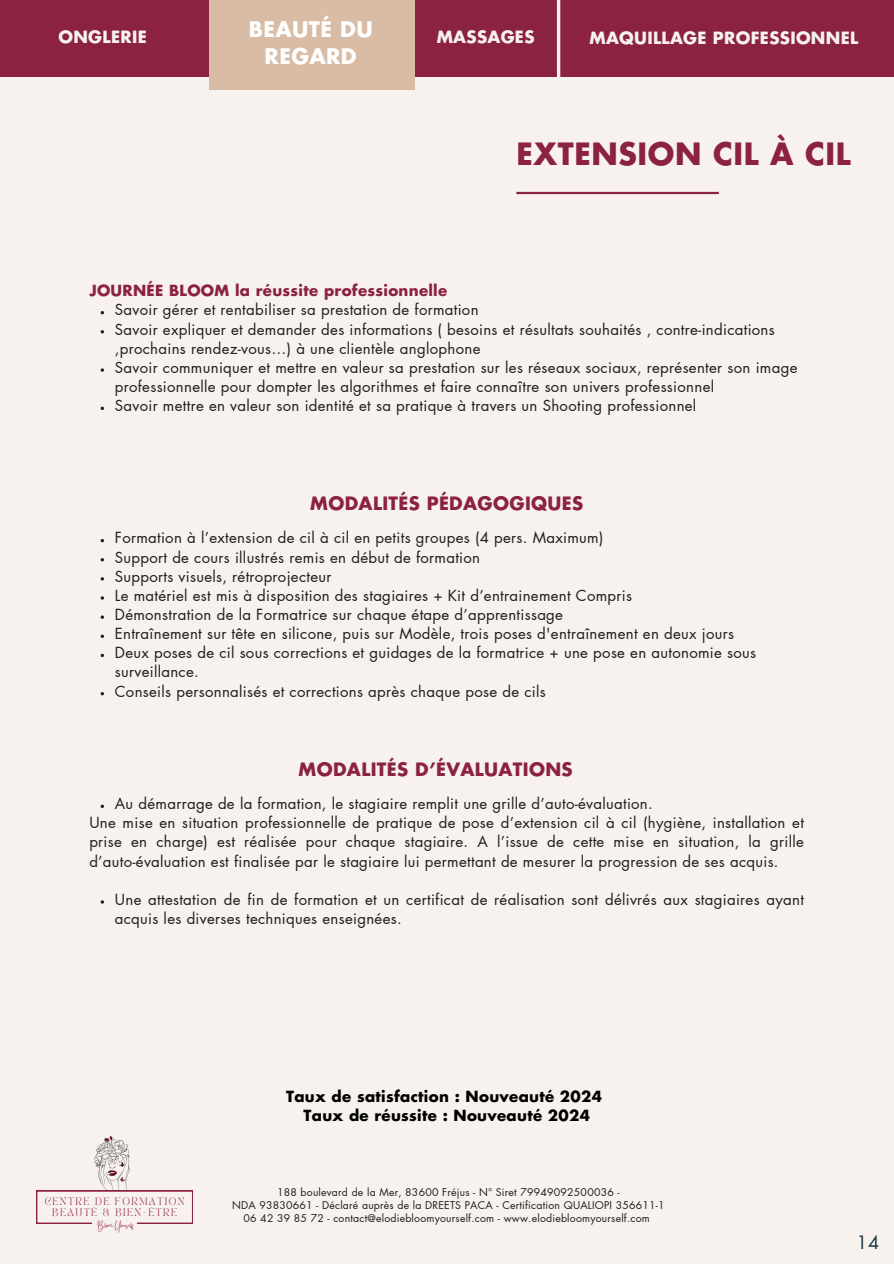
<style>
.page{position:relative;width:894px;height:1264px;background:#fff}
.page>*{position:absolute;margin:0;border:0;box-sizing:border-box;transform-origin:0 0}
.t1{font:700 30px "Futura LT Pro";letter-spacing:.02em;color:#8b2242}
.t2{font:700 21px "Futura LT Pro";letter-spacing:.02em;color:#fff}
.t3{font:700 18px "Futura LT Pro";letter-spacing:.02em;color:#8b2242}
.t4{font:18px "Futura LT Pro";color:#193441}
.t5{font:700 16.5px "Futura LT Pro";letter-spacing:.02em;color:#f8f2ee}
.t6{font:15px/19.2px "Futura LT Pro";letter-spacing:.02em;color:#211d1a}
.t7{font:700 15px/19.2px "Futura LT Pro";letter-spacing:.02em;color:#000;text-align:center}
.t8{font:700 15px "Futura LT Pro";letter-spacing:.02em;color:#8b2242}
.t9{font:10.5px/13.2px "Futura LT Pro";letter-spacing:.02em;color:#211d1a;text-align:center}
.t10{font:8.55px "Gistesy";letter-spacing:-.015em;color:#8b2242}
.t11{font:7.5px "TAN PEARL Regular";letter-spacing:.2em;color:#8b2242}
</style>
<div class="page">
<div style="left:0;top:0;width:893px;height:1263px;background:#f8f2ee"></div>
<hr style="left:516px;top:192px;width:202px;height:2px;background:#8b2242">
<svg style="left:101px;top:615px;width:3px;height:4px"></svg>
<svg style="left:101px;top:634px;width:3px;height:4px"></svg>
<svg style="left:101px;top:368px;width:3px;height:4px"></svg>
<div style="left:0;top:0;width:893px;height:76px;background:#8b2242"></div>
<div style="left:210px;top:0;width:205px;height:89px;background:#d8bca5"></div>
<svg style="left:556px;top:0;width:4px;height:77px"></svg>
<svg style="left:36px;top:1190px;width:157px;height:33px"></svg>
<img style="left:94px;top:1136px;width:36px;height:54px">
<div style="left:92px;top:1220px;width:45px;height:6px;background:#f8f2ee"></div>
<p class="t5" style="left:58px;top:30px;width:90px">ONGLERIE</p>
<h4 class="t2" style="left:249px;top:19px;width:125px">BEAUTÉ DU</h4>
<h4 class="t2" style="left:264px;top:46px;width:94px">REGARD</h4>
<p class="t5" style="left:436px;top:30px;width:99px">MASSAGES</p>
<p class="t5" style="left:589px;top:30px;width:270px">MAQUILLAGE PROFESSIONNEL</p>
<h3 class="t1" style="left:516px;top:140px;width:336px">EXTENSION CIL À CIL</h3>
<p class="t8" style="left:89px;top:284px;width:359px">JOURNÉE BLOOM la réussite professionnelle</p>
<p class="t6" style="left:115px;top:301px;width:365px">Savoir gérer et rentabiliser sa prestation de formation</p>
<p class="t6" style="left:115px;top:320px;width:661px">Savoir expliquer et demander des informations ( besoins et résultats souhaités , contre-indications ,prochains rendez-vous…) à une clientèle anglophone</p>
<p class="t6" style="left:115px;top:358px;width:684px">Savoir communiquer et mettre en valeur sa prestation sur les réseaux sociaux, représenter son image professionnelle pour dompter les algorithmes et faire connaître son univers professionnel</p>
<h3 class="t6" style="left:115px;top:396px;width:583px">Savoir mettre en valeur son identité et sa pratique à travers un Shooting professionnel</h3>
<p class="t3" style="left:310px;top:495px;width:274px">MODALITÉS PÉDAGOGIQUES</p>
<h3 class="t6" style="left:115px;top:529px;width:490px">Formation à l’extension de cil à cil en petits groupes (4 pers. Maximum)</h3>
<h3 class="t6" style="left:115px;top:548px;width:367px">Support de cours illustrés remis en début de formation</h3>
<h2 class="t6" style="left:115px;top:567px;width:218px">Supports visuels, rétroprojecteur</h2>
<h1 class="t6" style="left:115px;top:586px;width:518px">Le matériel est mis à disposition des stagiaires + Kit d’entrainement Compris</h1>
<h4 class="t6" style="left:115px;top:605px;width:449px">Démonstration de la Formatrice sur chaque étape d’apprentissage</h4>
<p class="t6" style="left:115px;top:624px;width:620px">Entraînement sur tête en silicone, puis sur Modèle, trois poses d'entraînement en deux jours</p>
<p class="t6" style="left:115px;top:643px;width:642px">Deux poses de cil sous corrections et guidages de la formatrice + une pose en autonomie sous surveillance.</p>
<p class="t6" style="left:115px;top:682px;width:432px">Conseils personnalisés et corrections après chaque pose de cils</p>
<h3 class="t3" style="left:298px;top:761px;width:275px">MODALITÉS D’ÉVALUATIONS</h3>
<p class="t6" style="left:115px;top:794px;width:539px">Au démarrage de la formation, le stagiaire remplit une grille d’auto-évaluation.</p>
<p class="t6" style="left:89px;top:813px;width:716px;text-align:justify">Une mise en situation professionnelle de pratique de pose d’extension cil à cil (hygiène, installation et prise en charge) est réalisée pour chaque stagiaire. A l’issue de cette mise en situation, la grille d’auto-évaluation est finalisée par le stagiaire lui permettant de mesurer la progression de ses acquis.</p>
<p class="t6" style="left:115px;top:890px;width:690px">Une attestation de fin de formation et un certificat de réalisation sont délivrés aux stagiaires ayant acquis les diverses techniques enseignées.</p>
<p class="t11" style="left:45px;top:1196px;width:141px">CENTRE DE FORMATION</p>
<p class="t11" style="left:52px;top:1207px;width:126px">BEAUTÉ &amp; BIEN-ÊTRE</p>
<h6 class="t10" style="left:97px;top:1218px;width:38px">Bloom Yourself</h6>
<p class="t7" style="left:286px;top:1087px;width:317px">Taux de satisfaction : Nouveauté 2024<br>Taux de réussite : Nouveauté 2024</p>
<p class="t9" style="left:232px;top:1186px;width:434px">188 boulevard de la Mer, 83600 Fréjus - N° Siret 79949092500036 -<br>NDA 93830661 - Déclaré auprès de la DREETS PACA - Certification QUALIOPI 356611-1<br>06 42 39 85 72 - contact@elodiebloomyourself.com - www.elodiebloomyourself.com</p>
<p class="t4" style="left:856px;top:1234px;width:24px">14</p>
</div>
